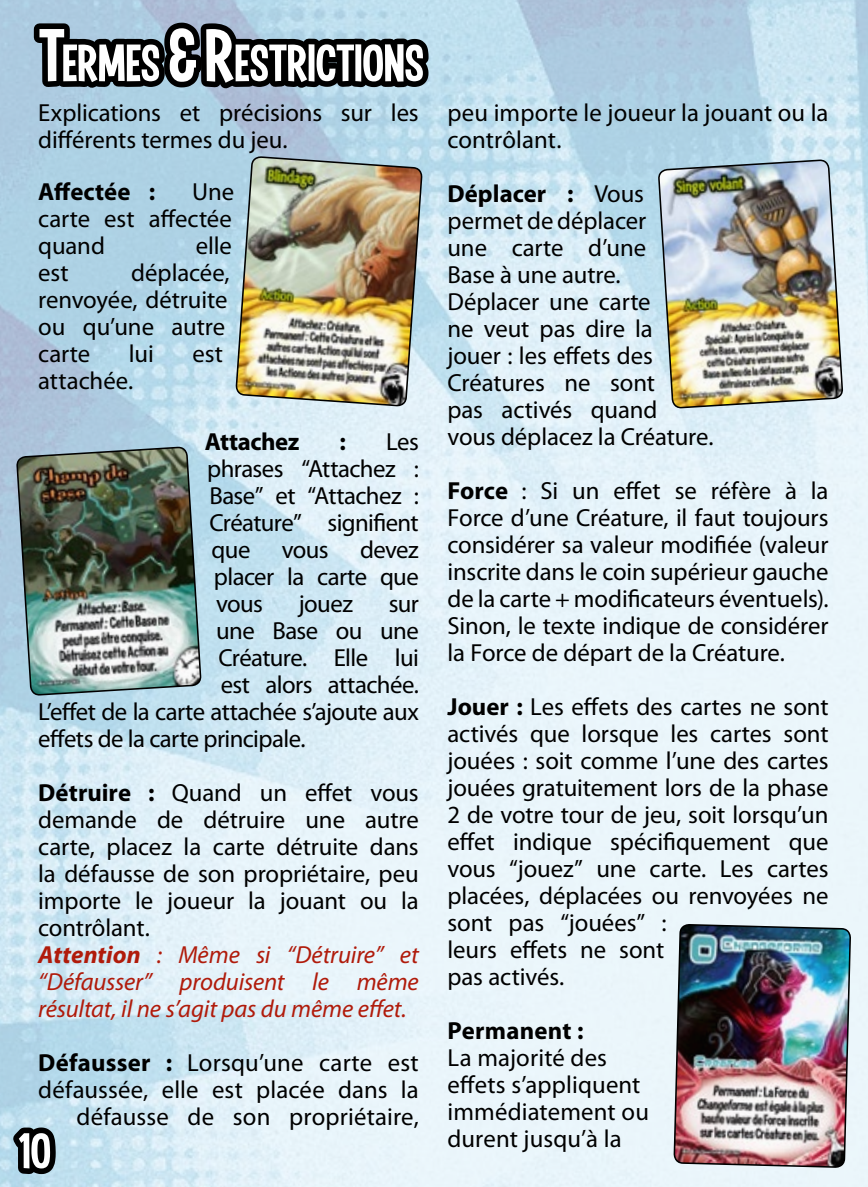
<style>
.page{position:relative;width:868px;height:1187px;background:#fff}
.page>*{position:absolute;margin:0;border:0;box-sizing:border-box;transform-origin:0 0}
.t1{font:56.7px "Curse Casual JVE";letter-spacing:-.005em;color:#fff}
.t2{font:54px "Curse Casual JVE";color:#fff}
.t3{font:24.75px/27px "Myriad Pro";letter-spacing:-.005em;color:#000}
.t4{font:700 24.75px "Myriad Pro";color:#000}
.t5{font:24.75px "Myriad Pro";letter-spacing:-.025em;color:#000}
.s1{font-size:81px}
.s2{font-weight:700}
.s3{font-weight:700;font-style:italic;color:#b01b0b}
.s4{font-style:italic;color:#b01b0b}
</style>
<div class="page">
<img style="left:0;top:0;width:867px;height:1186px">
<svg style="left:5px;top:1114px;width:59px;height:69px"></svg>
<svg style="left:28px;top:0;width:408px;height:129px"></svg>
<img style="left:17px;top:405px;width:184px;height:290px">
<img style="left:658px;top:118px;width:184px;height:290px">
<img style="left:672px;top:923px;width:179px;height:263px">
<img style="left:235px;top:132px;width:188px;height:298px">
<h1 class="t1" style="left:38px;top:33px;width:385px"><span class="s1">T</span>ERMES <span class="s1">&amp; R</span>ESTRICTIONS</h1>
<p class="t3" style="left:38px;top:98px;width:382px">Explications et précisions sur les différents termes du jeu.</p>
<p class="t4" style="left:38px;top:176px;width:119px">Affectée :</p>
<p class="t3" style="left:38px;top:178px;width:197px;text-align:justify;text-indent:154px">Une carte est affectée quand</p>
<p class="t3" style="left:196px;top:232px;width:38px">elle</p>
<p class="t3" style="left:38px;top:259px;width:193px;text-indent:93px">déplacée, renvoyée, détruite ou qu’une autre carte</p>
<p class="t3" style="left:38px;top:259px;width:32px">est</p>
<p class="t3" style="left:129px;top:340px;width:26px">lui</p>
<p class="t3" style="left:192px;top:340px;width:32px">est</p>
<p class="t3" style="left:38px;top:367px;width:96px">attachée.</p>
<p class="t4" style="left:205px;top:425px;width:96px">Attachez</p>
<p class="t4" style="left:339px;top:425px;width:8px">:</p>
<p class="t3" style="left:207px;top:427px;width:213px;text-align:justify;text-indent:179px">Les phrases “Attachez :<br>Base” et “Attachez :<br>Créature” signifient que</p>
<p class="t3" style="left:214px;top:535px;width:206px;text-align:justify;text-indent:146px">devez placer la carte que vous</p>
<p class="t3" style="left:282px;top:535px;width:48px">vous</p>
<p class="t3" style="left:299px;top:589px;width:56px">jouez</p>
<p class="t3" style="left:388px;top:589px;width:32px">sur</p>
<p class="t3" style="left:216px;top:616px;width:204px">une Base ou une</p>
<p class="t5" style="left:218px;top:642px;width:202px">Créature. Elle lui</p>
<p class="t3" style="left:221px;top:670px;width:200px">est alors attachée.</p>
<p class="t3" style="left:38px;top:697px;width:382px">L’effet de la carte attachée s’ajoute aux</p>
<p class="t3" style="left:38px;top:724px;width:269px">effets de la carte principale.</p>
<p class="t3" style="left:38px;top:778px;width:382px"><span class="s2">Détruire :</span> Quand un effet vous demande de détruire une autre carte, placez la carte détruite dans la défausse de son propriétaire, peu importe le joueur la jouant ou la contrôlant.<br><span class="s3">Attention</span> <span class="s4">: Même si “Détruire” et “Défausser” produisent le même résultat, il ne s’agit pas du même effet.</span></p>
<p class="t3" style="left:38px;top:1048px;width:382px;text-align:right"><span class="s2">Défausser :</span> Lorsqu’une carte est défaussée, elle est placée dans la défausse de son propriétaire,</p>
<h2 class="t2" style="left:18px;top:1122px;width:34px">10</h2>
<p class="t3" style="left:447px;top:98px;width:382px">peu importe le joueur la jouant ou la contrôlant.</p>
<p class="t3" style="left:447px;top:179px;width:267px"><span class="s2">Déplacer :</span> Vous permet de déplacer<br>une carte d’une<br>Base à une autre.<br>Déplacer une carte<br>ne veut pas dire la<br>jouer : les effets des<br>Créatures ne sont<br>pas activés quand<br>vous déplacez la Créature.</p>
<p class="t3" style="left:447px;top:476px;width:382px;text-align:justify"><span class="s2">Force</span> : Si un effet se réfère à la Force d’une Créature, il faut toujours considérer sa valeur modifiée (valeur inscrite dans le coin supérieur gauche de la carte + modificateurs éventuels).<br>Sinon, le texte indique de considérer la Force de départ de la Créature.</p>
<p class="t3" style="left:447px;top:693px;width:382px"><span class="s2">Jouer :</span> Les effets des cartes ne sont activés que lorsque les cartes sont jouées : soit comme l’une des cartes jouées gratuitement lors de la phase<br>2 de votre tour de jeu, soit lorsqu’un effet indique spécifiquement que vous “jouez” une carte. Les cartes placées, déplacées ou renvoyées ne sont pas “jouées” :<br>leurs effets ne sont<br>pas activés.</p>
<p class="t4" style="left:447px;top:1014px;width:137px">Permanent :</p>
<p class="t3" style="left:447px;top:1044px;width:203px">La majorité des effets s’appliquent immédiatement ou durent jusqu’à la</p>
</div>
